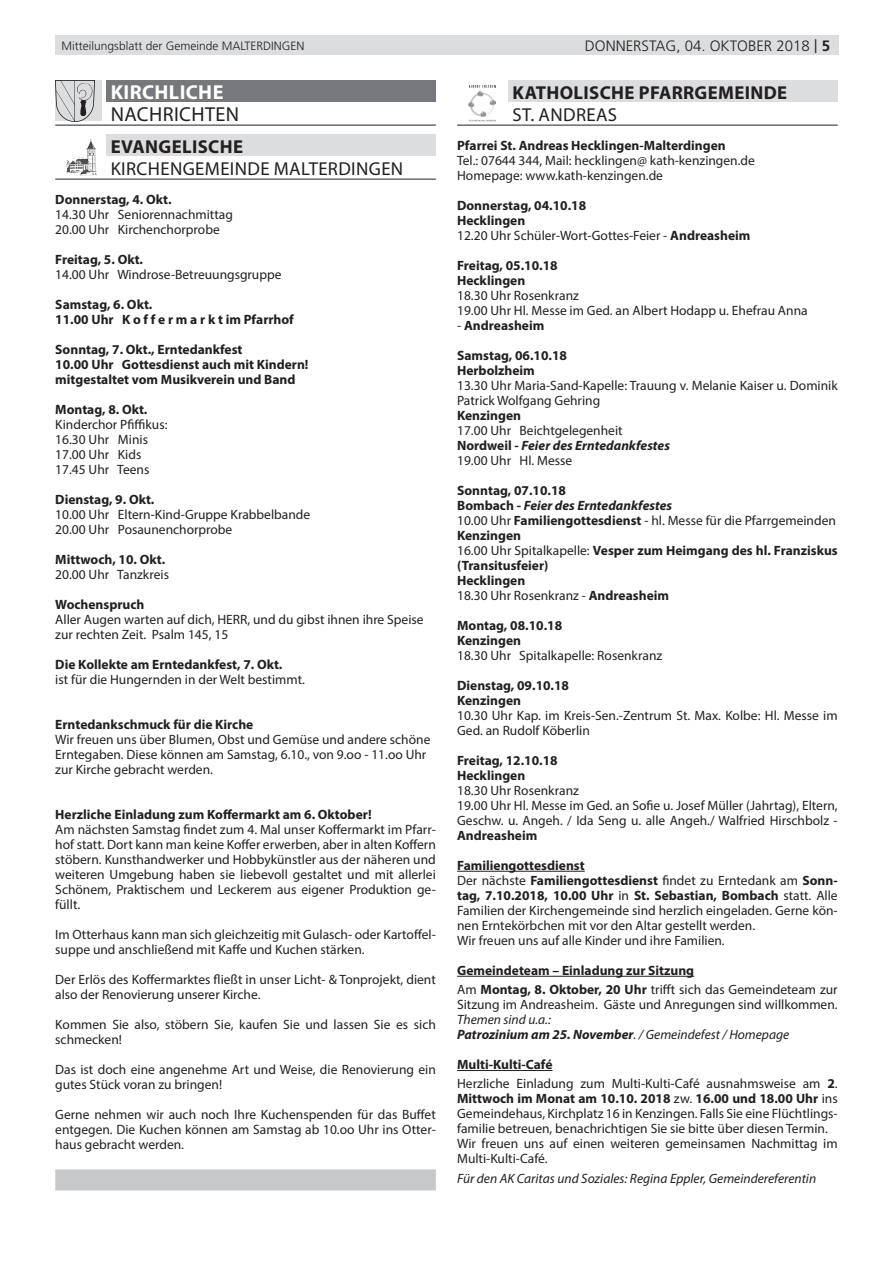
<style>
.page{position:relative;width:893px;height:1263px;background:#fff}
.page>*{position:absolute;margin:0;border:0;box-sizing:border-box;transform-origin:0 0}
.t1{font:20.25px "Myriad Pro";letter-spacing:.02em;color:#231f20}
.t2{font:700 20.25px "Myriad Pro";letter-spacing:.02em;color:#fff}
.t3{font:18.75px "Myriad Pro";letter-spacing:.02em;color:#231f20}
.t4{font:700 18.75px "Myriad Pro";letter-spacing:.02em;color:#231f20}
.t5{font:300 15px "Frutiger LT Std";color:#231f20}
.t6{font:13.5px/15px "Myriad Pro";color:#231f20}
.t7{font:700 13.5px/15px "Myriad Pro";color:#231f20}
.t8{font:italic 13.5px/15px "Myriad Pro";color:#231f20}
.t9{font:300 12px "Frutiger LT Std";color:#231f20}
.s1{font-family:"Arial Nova";font-weight:400}
.s2{font-weight:700}
.s3{font-weight:400}
.s4{font-weight:700;font-style:italic}
.s5{font-style:italic}
</style>
<div class="page">
<div style="left:55px;top:36px;width:784px;height:19px;background:#dcdddf"></div>
<div style="left:55px;top:1169px;width:381px;height:21px;background:#c7c8ca"></div>
<div style="left:56px;top:81px;width:46px;height:40px;background:#dcdddf"></div>
<img style="left:56px;top:81px;width:38px;height:40px">
<div style="left:106px;top:81px;width:330px;height:21px;background:#76787b"></div>
<hr style="left:55px;top:125px;width:381px;height:1px;background:#231f20">
<div style="left:106px;top:135px;width:330px;height:21px;background:#dcdddf"></div>
<hr style="left:55px;top:179px;width:381px;height:1px;background:#231f20">
<img style="left:67px;top:139px;width:30px;height:36px">
<hr style="left:457px;top:871px;width:128px;height:1px;background:#231f20">
<hr style="left:457px;top:976px;width:237px;height:1px;background:#231f20">
<hr style="left:457px;top:1070px;width:95px;height:1px;background:#231f20">
<div style="left:508px;top:81px;width:330px;height:21px;background:#dcdddf"></div>
<hr style="left:457px;top:125px;width:381px;height:1px;background:#231f20">
<img style="left:469px;top:85px;width:27px;height:36px">
<p class="t9" style="left:62px;top:39px;width:244px">Mitteilungsblatt der Gemeinde MALTERDINGEN</p>
<p class="t5" style="left:585px;top:37px;width:247px">donnerstag, 04. OKTOber 2018 <span class="s1">|</span> <span class="s2">5</span></p>
<h1 class="t2" style="left:111px;top:79px;width:114px">KIRCHLICHE</h1>
<h1 class="t1" style="left:111px;top:102px;width:130px">NACHRICHTEN</h1>
<h2 class="t4" style="left:111px;top:134px;width:134px">EVANGELISCHE</h2>
<h2 class="t3" style="left:111px;top:157px;width:294px">KIRCHENGEMEINDE MALTERDINGEN</h2>
<p class="t7" style="left:55px;top:191px;width:118px">Donnerstag, 4. Okt.</p>
<p class="t6" style="left:55px;top:207px;width:179px">14.30 Uhr Seniorennachmittag<br>20.00 Uhr Kirchenchorprobe</p>
<p class="t7" style="left:55px;top:251px;width:89px">Freitag, 5. Okt.</p>
<p class="t6" style="left:55px;top:267px;width:228px">14.00 Uhr Windrose-Betreuungsgruppe</p>
<p class="t7" style="left:55px;top:296px;width:240px">Samstag, 6. Okt.<br>11.00 Uhr K o f f e r m a r k t im Pfarrhof</p>
<p class="t7" style="left:55px;top:341px;width:255px">Sonntag, 7. Okt., Erntedankfest<br>10.00 Uhr Gottesdienst auch mit Kindern! mitgestaltet vom Musikverein und Band</p>
<p class="t7" style="left:55px;top:401px;width:94px">Montag, 8. Okt.</p>
<p class="t6" style="left:55px;top:417px;width:114px">Kinderchor Pfiffikus:<br>16.30 Uhr Minis<br>17.00 Uhr Kids<br>17.45 Uhr Teens</p>
<p class="t7" style="left:55px;top:491px;width:101px">Dienstag, 9. Okt.</p>
<p class="t6" style="left:55px;top:507px;width:256px">10.00 Uhr Eltern-Kind-Gruppe Krabbelbande<br>20.00 Uhr Posaunenchorprobe</p>
<p class="t7" style="left:55px;top:551px;width:111px">Mittwoch, 10. Okt.</p>
<p class="t6" style="left:55px;top:567px;width:115px">20.00 Uhr Tanzkreis</p>
<p class="t7" style="left:55px;top:596px;width:91px">Wochenspruch</p>
<p class="t6" style="left:55px;top:612px;width:370px">Aller Augen warten auf dich, HERR, und du gibst ihnen ihre Speise zur rechten Zeit. Psalm 145, 15</p>
<p class="t7" style="left:55px;top:656px;width:229px">Die Kollekte am Erntedankfest, 7. Okt.</p>
<p class="t6" style="left:55px;top:672px;width:251px">ist für die Hungernden in der Welt bestimmt.</p>
<p class="t7" style="left:55px;top:716px;width:200px">Erntedankschmuck für die Kirche</p>
<p class="t6" style="left:55px;top:731px;width:377px">Wir freuen uns über Blumen, Obst und Gemüse und andere schöne<br>Erntegaben. Diese können am Samstag, 6.10., von 9.oo - 11.oo Uhr zur Kirche gebracht werden.</p>
<p class="t7" style="left:55px;top:806px;width:318px">Herzliche Einladung zum Koffermarkt am 6. Oktober!</p>
<p class="t6" style="left:55px;top:821px;width:382px;text-align:justify">Am nächsten Samstag findet zum 4. Mal unser Koffermarkt im Pfarr&shy;hof statt. Dort kann man keine Koffer erwerben, aber in alten Koffern stöbern. Kunsthandwerker und Hobbykünstler aus der näheren und weiteren Umgebung haben sie liebevoll gestaltet und mit allerlei Schönem, Praktischem und Leckerem aus eigener Produktion ge&shy;füllt.</p>
<p class="t6" style="left:55px;top:926px;width:382px">Im Otterhaus kann man sich gleichzeitig mit Gulasch- oder Kartoffel&shy;suppe und anschließend mit Kaffe und Kuchen stärken.</p>
<p class="t6" style="left:55px;top:971px;width:382px">Der Erlös des Koffermarktes fließt in unser Licht- &amp; Tonprojekt, dient also der Renovierung unserer Kirche.</p>
<p class="t6" style="left:55px;top:1016px;width:382px">Kommen Sie also, stöbern Sie, kaufen Sie und lassen Sie es sich schmecken!</p>
<p class="t6" style="left:55px;top:1061px;width:382px">Das ist doch eine angenehme Art und Weise, die Renovierung ein gutes Stück voran zu bringen!</p>
<p class="t6" style="left:55px;top:1106px;width:382px;text-align:justify">Gerne nehmen wir auch noch Ihre Kuchenspenden für das Buffet entgegen. Die Kuchen können am Samstag ab 10.oo Uhr ins Otter&shy;haus gebracht werden.</p>
<h2 class="t4" style="left:513px;top:80px;width:276px">KATHOLISCHE PFARRGEMEINDE</h2>
<h2 class="t3" style="left:513px;top:103px;width:106px">ST. ANDREAS</h2>
<p class="t7" style="left:457px;top:137px;width:270px">Pfarrei St. Andreas Hecklingen-Malterdingen</p>
<p class="t6" style="left:457px;top:153px;width:299px">Tel.: 07644 344, Mail: hecklingen@ kath-kenzingen.de<br>Homepage: www.kath-kenzingen.de</p>
<p class="t7" style="left:457px;top:197px;width:295px">Donnerstag, 04.10.18<br>Hecklingen<br><span class="s3">12.20 Uhr Schüler-Wort-Gottes-Feier -</span> Andreasheim</p>
<p class="t7" style="left:457px;top:257px;width:102px">Freitag, 05.10.18<br>Hecklingen</p>
<p class="t6" style="left:457px;top:288px;width:352px">18.30 Uhr Rosenkranz<br>19.00 Uhr Hl. Messe im Ged. an Albert Hodapp u. Ehefrau Anna</p>
<p class="t7" style="left:457px;top:317px;width:89px"><span class="s3">-</span> Andreasheim</p>
<p class="t7" style="left:457px;top:347px;width:111px">Samstag, 06.10.18<br>Herbolzheim</p>
<p class="t6" style="left:457px;top:378px;width:382px">13.30 Uhr Maria-Sand-Kapelle: Trauung v. Melanie Kaiser u. Dominik<br>Patrick Wolfgang Gehring</p>
<p class="t7" style="left:457px;top:407px;width:65px">Kenzingen</p>
<p class="t6" style="left:457px;top:423px;width:214px">17.00 Uhr Beichtgelegenheit<br><span class="s2">Nordweil -</span> <span class="s4">Feier des Erntedankfestes<br></span>19.00 Uhr Hl. Messe</p>
<p class="t7" style="left:457px;top:482px;width:382px">Sonntag, 07.10.18<br>Bombach - <span class="s5">Feier des Erntedankfestes<br></span><span class="s3">10.00 Uhr</span> Familiengottesdienst <span class="s3">- hl. Messe für die Pfarrgemeinden </span>Kenzingen<br><span class="s3">16.00 Uhr Spitalkapelle:</span> Vesper zum Heimgang des hl. Franziskus (Transitusfeier)<br>Hecklingen<br><span class="s3">18.30 Uhr Rosenkranz -</span> Andreasheim</p>
<p class="t7" style="left:457px;top:617px;width:107px">Montag, 08.10.18<br>Kenzingen</p>
<p class="t6" style="left:457px;top:647px;width:207px">18.30 Uhr Spitalkapelle: Rosenkranz</p>
<p class="t7" style="left:457px;top:677px;width:114px">Dienstag, 09.10.18<br>Kenzingen</p>
<p class="t6" style="left:457px;top:707px;width:382px">10.30 Uhr Kap. im Kreis-Sen.-Zentrum St. Max. Kolbe: Hl. Messe im<br>Ged. an Rudolf Köberlin</p>
<p class="t7" style="left:457px;top:752px;width:102px">Freitag, 12.10.18<br>Hecklingen</p>
<p class="t6" style="left:457px;top:782px;width:382px">18.30 Uhr Rosenkranz<br>19.00 Uhr Hl. Messe im Ged. an Sofie u. Josef Müller (Jahrtag), Eltern,<br>Geschw. u. Angeh. / Ida Seng u. alle Angeh./ Walfried Hirschbolz -</p>
<p class="t7" style="left:457px;top:827px;width:82px">Andreasheim</p>
<p class="t6" style="left:457px;top:857px;width:382px"><span class="s2">Familiengottesdienst<br></span>Der nächste <span class="s2">Familiengottesdienst</span> findet zu Erntedank am <span class="s2">Sonn&shy;tag, 7.10.2018, 10.00 Uhr</span> in <span class="s2">St. Sebastian, Bombach</span> statt. Alle Familien der Kirchengemeinde sind herzlich eingeladen. Gerne kön&shy;nen Erntekörbchen mit vor den Altar gestellt werden.<br>Wir freuen uns auf alle Kinder und ihre Familien.</p>
<p class="t7" style="left:457px;top:960px;width:382px;line-height:19.2px">Gemeindeteam – Einladung zur Sitzung<br><span class="s3">Am</span> Montag, 8. Oktober, 20 Uhr <span class="s3">trifft sich das Gemeindeteam zur</span></p>
<p class="t6" style="left:457px;top:997px;width:382px">Sitzung im Andreasheim. Gäste und Anregungen sind willkommen.</p>
<p class="t8" style="left:457px;top:1012px;width:334px">Themen sind u.a.:<br><span class="s2">Patrozinium am 25. November</span>. / Gemeindefest / Homepage</p>
<p class="t6" style="left:457px;top:1055px;width:382px;line-height:19.2px"><span class="s2">Multi-Kulti-Café<br></span>Herzliche Einladung zum Multi-Kulti-Café ausnahmsweise am <span class="s2">2</span>.</p>
<p class="t6" style="left:457px;top:1091px;width:382px"><span class="s2">Mittwoch im Monat am 10.10. 2018</span> zw. <span class="s2">16.00 und 18.00 Uhr</span> ins Gemeindehaus, Kirchplatz 16 in Kenzingen. Falls Sie eine Flüchtlings&shy;familie betreuen, benachrichtigen Sie sie bitte über diesen Termin.<br>Wir freuen uns auf einen weiteren gemeinsamen Nachmittag im Multi-Kulti-Café.</p>
<p class="t8" style="left:457px;top:1170px;width:361px">Für den AK Caritas und Soziales: Regina Eppler, Gemeindereferentin</p>
</div>
